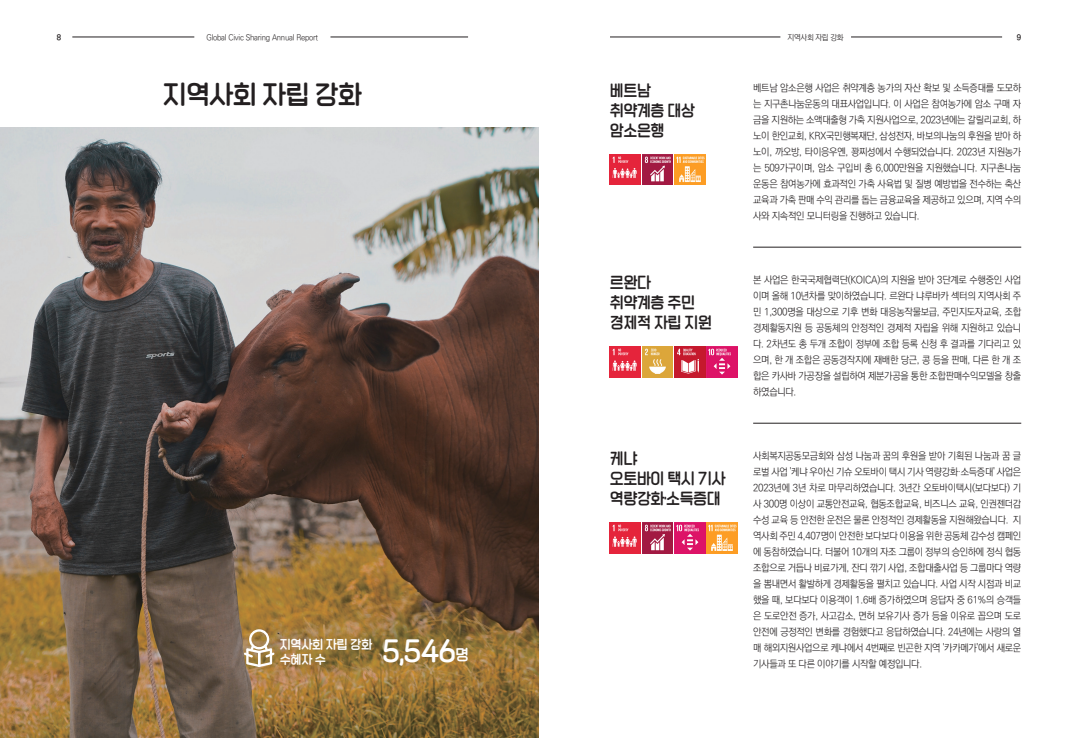
<style>
.page{position:relative;width:1078px;height:738px;background:#fff}
.page>*{position:absolute;margin:0;border:0;box-sizing:border-box;transform-origin:0 0}
.본문명조{font:26.9px "SD Gogo Round 05 Bd";color:#fff}
.본문명조-2{font:25px "SD Gogo Round 05 Bd";letter-spacing:-.03em;color:#231f20;scale:.96 1}
.본문명조-3{font:15px "SD Gogo Round 05 Bd";letter-spacing:-.03em;color:#231f20;scale:.93 1}
.본문명조-4{font:12px "SD Gogo Round 05 Bd";letter-spacing:-.03em;color:#fff;scale:.93 1}
.본문명조-5{font:300 10px/16px "Ko Pub World Dotum";letter-spacing:-.03em;color:#231f20;text-align:justify;scale:.96 1}
.본문명조-6{font:300 8px "Ko Pub World Dotum";letter-spacing:-.03em;color:#231f20;scale:.96 1}
.본문명조-7{font:700 8px "Ko Pub World Dotum";color:#231f20;scale:.96 1}
.s1{font-size:14.4px}
</style>
<div class="page">
<img style="left:0;top:128px;width:539px;height:609px">
<hr style="left:753px;top:247px;width:267px;height:1px;background:#231f20">
<hr style="left:753px;top:422px;width:267px;height:1px;background:#231f20">
<svg style="left:244px;top:628px;width:30px;height:38px"></svg>
<img style="left:674px;top:154px;width:31px;height:31px">
<img style="left:609px;top:154px;width:31px;height:31px">
<img style="left:642px;top:154px;width:30px;height:31px">
<img style="left:674px;top:346px;width:63px;height:31px">
<img style="left:609px;top:346px;width:31px;height:31px">
<img style="left:642px;top:346px;width:30px;height:31px">
<img style="left:674px;top:522px;width:63px;height:30px">
<img style="left:609px;top:522px;width:31px;height:30px">
<img style="left:642px;top:522px;width:30px;height:30px">
<hr style="left:72px;top:37px;width:122px;height:1px;background:#231f20">
<hr style="left:330px;top:37px;width:138px;height:1px;background:#231f20">
<hr style="left:610px;top:37px;width:170px;height:1px;background:#231f20">
<hr style="left:850px;top:37px;width:151px;height:1px;background:#231f20">
<p class="본문명조-7" style="left:57px;top:32px;width:6px">8</p>
<p class="본문명조-6" style="left:206px;top:32px;width:118px">Global Civic Sharing Annual Report</p>
<p class="본문명조-6" style="left:787px;top:32px;width:60px">지역사회 자립 강화</p>
<p class="본문명조-7" style="left:1016px;top:32px;width:6px">9</p>
<p class="본문명조-2" style="left:163px;top:80px;width:209px">지역사회 자립 강화</p>
<p class="본문명조-4" style="left:280px;top:636px;width:101px">지역사회 자립 강화</p>
<p class="본문명조-4" style="left:280px;top:651px;width:51px">수혜자 수</p>
<p class="본문명조" style="left:382px;top:635px;width:88px">5,546<span class="s1">명</span></p>
<p class="본문명조-3" style="left:609px;top:81px;width:46px">베트남</p>
<p class="본문명조-3" style="left:609px;top:101px;width:93px">취약계층 대상</p>
<p class="본문명조-3" style="left:609px;top:121px;width:60px">암소은행</p>
<p class="본문명조-5" style="left:753px;top:80px;width:281px">베트남 암소은행 사업은 취약계층 농가의 자산 확보 및 소득증대를 도모하 는 지구촌나눔운동의 대표사업입니다. 이 사업은 참여농가에 암소 구매 자 금을 지원하는 소액대출형 가축 지원사업으로, 2023년에는 갈릴리교회, 하 노이 한인교회, KRX국민행복재단, 삼성전자, 바보의나눔의 후원을 받아 하 노이, 까오방, 타이응우옌, 꽝찌성에서 수행되었습니다. 2023년 지원농가 는 509가구이며, 암소 구입비 총 6,000만원을 지원했습니다. 지구촌나눔 운동은 참여농가에 효과적인 가축 사육법 및 질병 예방법을 전수하는 축산 교육과 가축 판매 수익 관리를 돕는 금융교육을 제공하고 있으며, 지역 수의 사와 지속적인 모니터링을 진행하고 있습니다.</p>
<p class="본문명조-3" style="left:609px;top:273px;width:46px">르완다</p>
<p class="본문명조-3" style="left:609px;top:293px;width:93px">취약계층 주민</p>
<p class="본문명조-3" style="left:609px;top:313px;width:111px">경제적 자립 지원</p>
<p class="본문명조-5" style="left:753px;top:272px;width:281px">본 사업은 한국국제협력단(KOICA)의 지원을 받아 3단계로 수행중인 사업 이며 올해 10년차를 맞이하였습니다. 르완다 냐루바카 섹터의 지역사회 주 민 1,300명을 대상으로 기후 변화 대응농작물보급, 주민지도자교육, 조합 경제활동지원 등 공동체의 안정적인 경제적 자립을 위해 지원하고 있습니 다. 2차년도 총 두개 조합이 정부에 조합 등록 신청 후 결과를 기다리고 있 으며, 한 개 조합은 공동경작지에 재배한 당근, 콩 등을 판매, 다른 한 개 조 합은 카사바 가공장을 설립하여 제분가공을 통한 조합판매수익모델을 창출 하였습니다.</p>
<p class="본문명조-3" style="left:609px;top:449px;width:31px">케냐</p>
<p class="본문명조-3" style="left:609px;top:469px;width:126px">오토바이 택시 기사</p>
<p class="본문명조-3" style="left:609px;top:489px;width:121px">역량강화·소득증대</p>
<p class="본문명조-5" style="left:753px;top:447px;width:281px">사회복지공동모금회와 삼성 나눔과 꿈의 후원을 받아 기획된 나눔과 꿈 글 로벌 사업 '케냐 우아신 기슈 오토바이 택시 기사 역량강화·소득증대' 사업은 2023년에 3년 차로 마무리하였습니다. 3년간 오토바이택시(보다보다) 기 사 300명 이상이 교통안전교육, 협동조합교육, 비즈니스 교육, 인권젠더감 수성 교육 등 안전한 운전은 물론 안정적인 경제활동을 지원해왔습니다. 지 역사회 주민 4,407명이 안전한 보다보다 이용을 위한 공동체 감수성 캠페인 에 동참하였습니다. 더불어 10개의 자조 그룹이 정부의 승인하에 정식 협동 조합으로 거듭나 비료가게, 잔디 깎기 사업, 조합대출사업 등 그룹마다 역량 을 뽐내면서 활발하게 경제활동을 펼치고 있습니다. 사업 시작 시점과 비교 했을 때, 보다보다 이용객이 1.6배 증가하였으며 응답자 중 61%의 승객들 은 도로안전 증가, 사고감소, 면허 보유기사 증가 등을 이유로 꼽으며 도로 안전에 긍정적인 변화를 경험했다고 응답하였습니다. 24년에는 사랑의 열 매 해외지원사업으로 케냐에서 4번째로 빈곤한 지역 '카카메가'에서 새로운 기사들과 또 다른 이야기를 시작할 예정입니다.</p>
</div>
